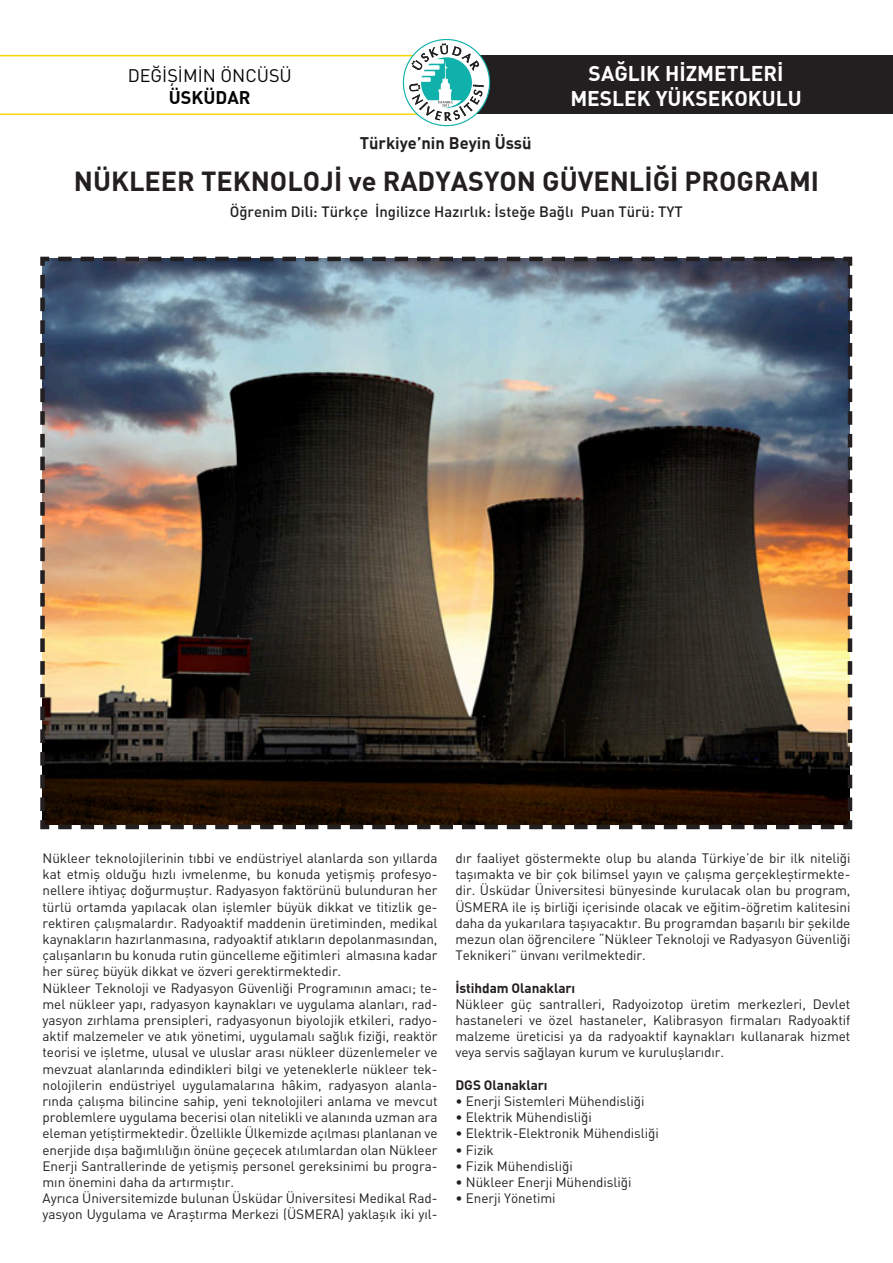
<style>
.page{position:relative;width:893px;height:1263px;background:#fff}
.page>*{position:absolute;margin:0;border:0;box-sizing:border-box;transform-origin:0 0}
.t1{font:700 27px "DIN";color:#231f20}
.t2{font:700 20.85px "DIN";color:#fff}
.t3{font:18px "DIN";color:#040503}
.t4{font:700 18px "DIN";color:#040503}
.t5{font:700 16.5px "DIN";color:#231f20}
.t6{font:500 14.85px "DIN";color:#231f20}
.t7{font:13.5px/16.2px "DIN";letter-spacing:-.005em;color:#231f20;text-align:justify}
.t8{font:700 13.5px "DIN";letter-spacing:-.005em;color:#231f20}
</style>
<div class="page">
<img style="left:40px;top:256px;width:813px;height:574px">
<div style="left:459px;top:55px;width:434px;height:59px;background:#231f20"></div>
<svg style="left:0;top:39px;width:490px;height:87px"></svg>
<p class="t3" style="left:128px;top:64px;width:166px">DEĞİŞİMİN ÖNCÜSÜ</p>
<p class="t4" style="left:169px;top:85px;width:83px">ÜSKÜDAR</p>
<p class="t5" style="left:360px;top:132px;width:173px">Türkiye’nin Beyin Üssü</p>
<p class="t2" style="left:589px;top:60px;width:196px">SAĞLIK HİZMETLERİ</p>
<p class="t2" style="left:570px;top:85px;width:233px">MESLEK YÜKSEKOKULU</p>
<p class="t1" style="left:74px;top:164px;width:747px">NÜKLEER TEKNOLOJİ ve RADYASYON GÜVENLİĞİ PROGRAMI</p>
<p class="t6" style="left:230px;top:202px;width:455px">Öğrenim Dili: Türkçe İngilizce Hazırlık: İsteğe Bağlı Puan Türü: TYT</p>
<p class="t7" style="left:43px;top:850px;width:396px">Nükleer teknolojilerinin tıbbi ve endüstriyel alanlarda son yıllarda kat etmiş olduğu hızlı ivmelenme, bu konuda yetişmiş profesyo&shy;nellere ihtiyaç doğurmuştur. Radyasyon faktörünü bulunduran her türlü ortamda yapılacak olan işlemler büyük dikkat ve titizlik ge&shy;rektiren çalışmalardır. Radyoaktif maddenin üretiminden, medikal kaynakların hazırlanmasına, radyoaktif atıkların depolanmasından, çalışanların bu konuda rutin güncelleme eğitimleri almasına kadar her süreç büyük dikkat ve özveri gerektirmektedir.</p>
<p class="t7" style="left:43px;top:979px;width:396px">Nükleer Teknoloji ve Radyasyon Güvenliği Programının amacı; te&shy;mel nükleer yapı, radyasyon kaynakları ve uygulama alanları, rad&shy;yasyon zırhlama prensipleri, radyasyonun biyolojik etkileri, radyo&shy;aktif malzemeler ve atık yönetimi, uygulamalı sağlık fiziği, reaktör teorisi ve işletme, ulusal ve uluslar arası nükleer düzenlemeler ve mevzuat alanlarında edindikleri bilgi ve yeteneklerle nükleer tek&shy;nolojilerin endüstriyel uygulamalarına hâkim, radyasyon alanla&shy;rında çalışma bilincine sahip, yeni teknolojileri anlama ve mevcut problemlere uygulama becerisi olan nitelikli ve alanında uzman ara eleman yetiştirmektedir. Özellikle Ülkemizde açılması planlanan ve enerjide dışa bağımlılığın önüne geçecek atılımlardan olan Nükleer Enerji Santrallerinde de yetişmiş personel gereksinimi bu progra&shy;mın önemini daha da artırmıştır.</p>
<p class="t7" style="left:43px;top:1190px;width:396px">Ayrıca Üniversitemizde bulunan Üsküdar Üniversitesi Medikal Rad&shy;yasyon Uygulama ve Araştırma Merkezi (ÜSMERA) yaklaşık iki yıl-</p>
<p class="t7" style="left:455px;top:850px;width:396px">dır faaliyet göstermekte olup bu alanda Türkiye’de bir ilk niteliği taşımakta ve bir çok bilimsel yayın ve çalışma gerçekleştirmekte&shy;dir. Üsküdar Üniversitesi bünyesinde kurulacak olan bu program, ÜSMERA ile iş birliği içerisinde olacak ve eğitim-öğretim kalitesini daha da yukarılara taşıyacaktır. Bu programdan başarılı bir şekilde mezun olan öğrencilere “Nükleer Teknoloji ve Radyasyon Güvenliği Teknikeri” ünvanı verilmektedir.</p>
<p class="t8" style="left:455px;top:979px;width:121px">İstihdam Olanakları</p>
<p class="t7" style="left:455px;top:995px;width:396px">Nükleer güç santralleri, Radyoizotop üretim merkezleri, Devlet hastaneleri ve özel hastaneler, Kalibrasyon firmaları Radyoaktif malzeme üreticisi ya da radyoaktif kaynakları kullanarak hizmet veya servis sağlayan kurum ve kuruluşlarıdır.</p>
<p class="t8" style="left:455px;top:1076px;width:94px">DGS Olanakları</p>
<p class="t7" style="left:455px;top:1093px;width:190px">• Enerji Sistemleri Mühendisliği</p>
<p class="t7" style="left:455px;top:1109px;width:138px">• Elektrik Mühendisliği</p>
<p class="t7" style="left:455px;top:1125px;width:205px">• Elektrik-Elektronik Mühendisliği</p>
<p class="t7" style="left:455px;top:1141px;width:40px">• Fizik</p>
<p class="t7" style="left:455px;top:1157px;width:119px">• Fizik Mühendisliği</p>
<p class="t7" style="left:455px;top:1174px;width:178px">• Nükleer Enerji Mühendisliği</p>
<p class="t7" style="left:455px;top:1190px;width:102px">• Enerji Yönetimi</p>
</div>
